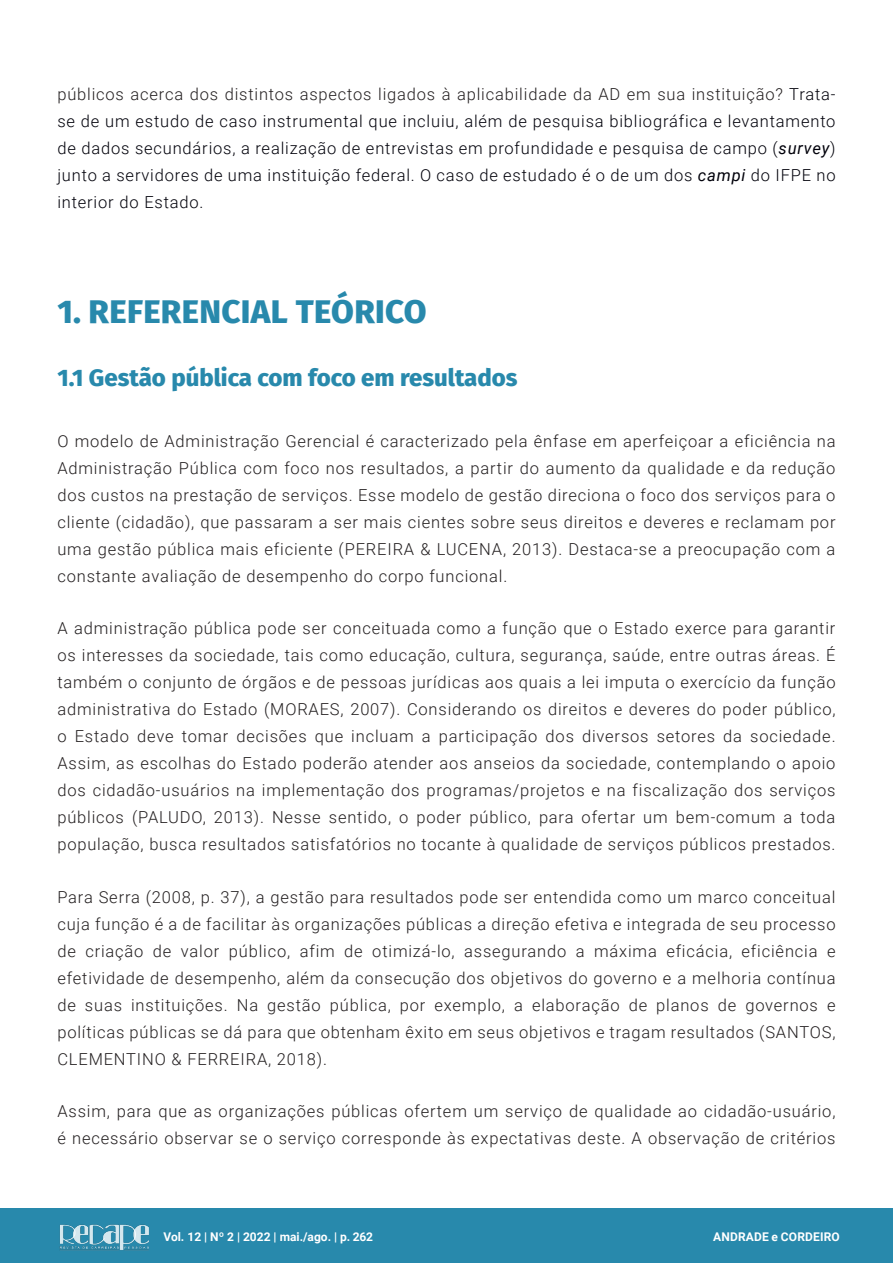
<style>
.page{position:relative;width:893px;height:1263px;background:#fff}
.page>*{position:absolute;margin:0;border:0;box-sizing:border-box;transform-origin:0 0}
.t1{font:800 33px "Fira Sans";letter-spacing:.01em;color:#2889ac}
.t2{font:800 24px "Fira Sans";color:#2889ac}
.t3{font:300 16.5px/27px "Roboto";letter-spacing:.05em;color:#231f20;text-align:justify}
.t4{font:300 16.5px/27px "Roboto";letter-spacing:.05em;color:#00000a;text-align:justify}
.t5{font:700 12px "Roboto";letter-spacing:.005em;color:#fff}
.s1{color:#231f20}
.s2{font-weight:400;font-style:italic}
</style>
<div class="page">
<div style="left:0;top:1209px;width:893px;height:54px;background:#2889ac"></div>
<img style="left:59px;top:1224px;width:90px;height:27px">
<p class="t4" style="left:57px;top:80px;width:780px"><span class="s1">públicos acerca dos distintos aspectos ligados à aplicabilidade da AD em sua instituição?</span> Trata&shy;se de um estudo de caso instrumental que incluiu, além de pesquisa bibliográfica e levantamento de dados secundários, a realização de entrevistas em profundidade e pesquisa de campo (<span class="s2">survey</span>) junto a servidores de uma instituição federal. O caso de estudado é o de um dos <span class="s2">campi</span> do IFPE no interior do Estado.</p>
<h1 class="t1" style="left:57px;top:283px;width:371px">1. REFERENCIAL TEÓRICO</h1>
<h2 class="t2" style="left:57px;top:357px;width:462px">1.1 Gestão pública com foco em resultados</h2>
<p class="t3" style="left:57px;top:427px;width:780px">O modelo de Administração Gerencial é caracterizado pela ênfase em aperfeiçoar a eficiência na Administração Pública com foco nos resultados, a partir do aumento da qualidade e da redução dos custos na prestação de serviços. Esse modelo de gestão direciona o foco dos serviços para o cliente (cidadão), que passaram a ser mais cientes sobre seus direitos e deveres e reclamam por uma gestão pública mais eficiente (PEREIRA &amp; LUCENA, 2013). Destaca-se a preocupação com a constante avaliação de desempenho do corpo funcional.</p>
<p class="t3" style="left:57px;top:614px;width:780px">A administração pública pode ser conceituada como a função que o Estado exerce para garantir os interesses da sociedade, tais como educação, cultura, segurança, saúde, entre outras áreas. É também o conjunto de órgãos e de pessoas jurídicas aos quais a lei imputa o exercício da função administrativa do Estado (MORAES, 2007). Considerando os direitos e deveres do poder público, o Estado deve tomar decisões que incluam a participação dos diversos setores da sociedade.<br>Assim, as escolhas do Estado poderão atender aos anseios da sociedade, contemplando o apoio dos cidadão-usuários na implementação dos programas/projetos e na fiscalização dos serviços públicos (PALUDO, 2013). Nesse sentido, o poder público, para ofertar um bem-comum a toda população, busca resultados satisfatórios no tocante à qualidade de serviços públicos prestados.</p>
<p class="t3" style="left:57px;top:883px;width:780px">Para Serra (2008, p. 37), a gestão para resultados pode ser entendida como um marco conceitual cuja função é a de facilitar às organizações públicas a direção efetiva e integrada de seu processo de criação de valor público, afim de otimizá-lo, assegurando a máxima eficácia, eficiência e efetividade de desempenho, além da consecução dos objetivos do governo e a melhoria contínua de suas instituições. Na gestão pública, por exemplo, a elaboração de planos de governos e políticas públicas se dá para que obtenham êxito em seus objetivos e tragam resultados (SANTOS, CLEMENTINO &amp; FERREIRA, 2018).</p>
<p class="t3" style="left:57px;top:1097px;width:780px">Assim, para que as organizações públicas ofertem um serviço de qualidade ao cidadão-usuário, é necessário observar se o serviço corresponde às expectativas deste. A observação de critérios</p>
<p class="t5" style="left:163px;top:1228px;width:211px">Vol. 12 | Nº 2 | 2022 | mai./ago. | p. 262</p>
<p class="t5" style="left:713px;top:1229px;width:128px">ANDRADE e CORDEIRO</p>
</div>
